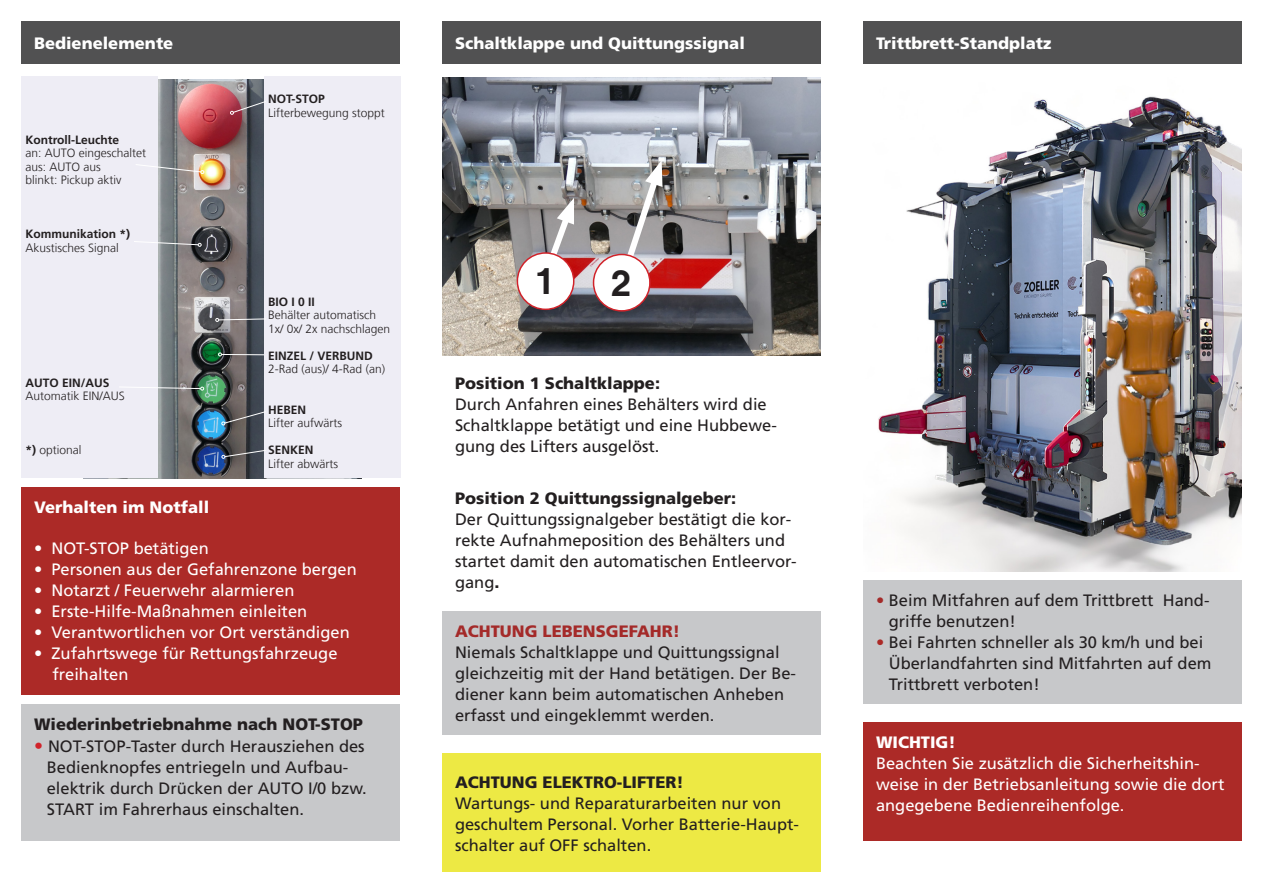
<style>
.page{position:relative;width:1263px;height:893px;background:#fff}
.page>*{position:absolute;margin:0;border:0;box-sizing:border-box;transform-origin:0 0}
.t1{font:700 36px "Helvetica";color:#231f20}
.Absatzformat_1{font:16.5px/21px "Frutiger";color:#231f20}
.t2{font:16.5px/21px "Frutiger";color:#fff}
.t3{font:900 16.5px "Frutiger";color:#231f20}
.t4{font:900 16.5px "Frutiger";color:#fff}
.t5{font:900 16.5px "Frutiger";color:#a42a29}
.Buttontext{font:300 12px/13.5px "Frutiger LT Com";color:#231f20}
.Buttontext-2{font:700 12px "Frutiger LT Com";color:#231f20}
.s1{font-weight:700}
.s2{font-size:18px;color:#d1232a}
.s3{font-weight:900}
.s4{color:#a42a29}
.s5{color:#ac2a27}
</style>
<div class="page">
<div style="left:442px;top:21px;width:379px;height:43px;background:#515152"></div>
<div style="left:863px;top:21px;width:379px;height:43px;background:#515152"></div>
<div style="left:21px;top:21px;width:379px;height:43px;background:#515152"></div>
<div style="left:21px;top:487px;width:379px;height:207px;background:#ac2a27"></div>
<div style="left:863px;top:722px;width:379px;height:118px;background:#ac2a27"></div>
<div style="left:21px;top:704px;width:379px;height:136px;background:#c7c8ca"></div>
<div style="left:442px;top:611px;width:379px;height:124px;background:#c7c8ca"></div>
<div style="left:863px;top:581px;width:379px;height:123px;background:#c7c8ca"></div>
<img style="left:878px;top:96px;width:364px;height:476px">
<img style="left:157px;top:80px;width:107px;height:398px">
<img style="left:442px;top:77px;width:379px;height:279px">
<svg style="left:544px;top:198px;width:33px;height:69px"></svg>
<svg style="left:621px;top:160px;width:44px;height:107px"></svg>
<div style="left:517px;top:253px;width:57px;height:56px;background:#fff;border-radius:50%"></div>
<div style="left:517px;top:252px;width:57px;height:58px;border:2px solid #d1232a;border-radius:50%"></div>
<div style="left:593px;top:254px;width:57px;height:57px;background:#fff;border-radius:50%"></div>
<div style="left:593px;top:254px;width:58px;height:58px;border:2px solid #d1232a;border-radius:50%"></div>
<div style="left:264px;top:77px;width:136px;height:401px;background:#eeedf5"></div>
<div style="left:21px;top:77px;width:136px;height:401px;background:#eeedf5"></div>
<svg style="left:221px;top:411px;width:43px;height:14px"></svg>
<hr style="left:221px;top:354px;width:43px;height:1px;background:#fff">
<svg style="left:218px;top:352px;width:4px;height:4px"></svg>
<svg style="left:126px;top:386px;width:78px;height:4px"></svg>
<svg style="left:136px;top:164px;width:68px;height:10px"></svg>
<svg style="left:134px;top:241px;width:68px;height:6px"></svg>
<svg style="left:215px;top:318px;width:49px;height:4px"></svg>
<svg style="left:230px;top:100px;width:36px;height:15px"></svg>
<svg style="left:221px;top:449px;width:45px;height:10px"></svg>
<div style="left:442px;top:753px;width:379px;height:119px;background:#ede944"></div>
<p class="t4" style="left:34px;top:33px;width:141px">Bedienelemente</p>
<p class="t4" style="left:455px;top:33px;width:291px">Schaltklappe und Quittungssignal</p>
<p class="t4" style="left:876px;top:33px;width:177px">Trittbrett-Standplatz</p>
<p class="Buttontext-2" style="left:26px;top:133px;width:95px">Kontroll-Leuchte</p>
<p class="Buttontext" style="left:26px;top:146px;width:122px">an: AUTO eingeschaltet</p>
<p class="Buttontext" style="left:26px;top:160px;width:77px">aus: AUTO aus</p>
<p class="Buttontext" style="left:26px;top:173px;width:98px">blinkt: Pickup aktiv</p>
<p class="Buttontext" style="left:26px;top:227px;width:106px"><span class="s1">Kommunikation *)<br></span>Akustisches Signal</p>
<p class="Buttontext" style="left:26px;top:376px;width:101px"><span class="s1">AUTO EIN/AUS<br></span>Automatik EIN/AUS</p>
<p class="Buttontext" style="left:26px;top:443px;width:58px"><span class="s1">*)</span> optional</p>
<p class="Buttontext-2" style="left:268px;top:92px;width:58px">NOT-STOP</p>
<p class="Buttontext" style="left:268px;top:106px;width:118px">Lifterbewegung stoppt</p>
<p class="Buttontext" style="left:268px;top:295px;width:124px"><span class="s1">BIO I 0 II<br></span>Behälter automatisch<br>1x/ 0x/ 2x nachschlagen</p>
<p class="Buttontext-2" style="left:268px;top:348px;width:106px">EINZEL / VERBUND</p>
<p class="Buttontext" style="left:268px;top:362px;width:118px">2-Rad (aus)/ 4-Rad (an)</p>
<p class="Buttontext-2" style="left:268px;top:402px;width:40px">HEBEN</p>
<p class="Buttontext" style="left:268px;top:416px;width:75px">Lifter aufwärts</p>
<p class="Buttontext-2" style="left:268px;top:443px;width:47px">SENKEN</p>
<p class="Buttontext" style="left:268px;top:457px;width:71px">Lifter abwärts</p>
<p class="t4" style="left:34px;top:497px;width:177px">Verhalten im Notfall</p>
<p class="t2" style="left:34px;top:537px;width:176px">• NOT-STOP betätigen</p>
<p class="t2" style="left:34px;top:558px;width:324px">• Personen aus der Gefahrenzone bergen</p>
<p class="t2" style="left:34px;top:579px;width:262px">• Notarzt / Feuerwehr alarmieren</p>
<p class="t2" style="left:34px;top:600px;width:275px">• Erste-Hilfe-Maßnahmen einleiten</p>
<p class="t2" style="left:34px;top:621px;width:317px">• Verantwortlichen vor Ort verständigen</p>
<p class="t2" style="left:34px;top:642px;width:305px">• Zufahrtswege für Rettungsfahrzeuge</p>
<p class="t2" style="left:52px;top:663px;width:78px">freihalten</p>
<p class="t3" style="left:34px;top:714px;width:330px">Wiederinbetriebnahme nach NOT-STOP</p>
<p class="Absatzformat_1" style="left:47px;top:735px;width:321px;text-indent:-13px"><span class="s2">•</span> NOT-STOP-Taster durch Herausziehen des Bedienknopfes entriegeln und Aufbau&shy;elektrik durch Drücken der AUTO I/0 bzw.<br>START im Fahrerhaus einschalten.</p>
<p class="t1" style="left:535px;top:260px;width:22px">1</p>
<p class="t1" style="left:611px;top:261px;width:22px">2</p>
<p class="t3" style="left:455px;top:374px;width:207px">Position 1 Schaltklappe:</p>
<p class="Absatzformat_1" style="left:455px;top:394px;width:323px">Durch Anfahren eines Behälters wird die<br>Schaltklappe betätigt und eine Hubbewe&shy;gung des Lifters ausgelöst.</p>
<p class="t3" style="left:455px;top:488px;width:283px">Position 2 Quittungssignalgeber:</p>
<p class="Absatzformat_1" style="left:455px;top:509px;width:343px">Der Quittungssignalgeber bestätigt die kor&shy;rekte Aufnahmeposition des Behälters und startet damit den automatischen Entleervor&shy;gang<span class="s3">.</span></p>
<p class="t5" style="left:455px;top:621px;width:227px">ACHTUNG LEBENSGEFAHR!</p>
<p class="Absatzformat_1" style="left:455px;top:642px;width:343px">Niemals Schaltklappe und Quittungssignal gleichzeitig mit der Hand betätigen. Der Be&shy;diener kann beim automatischen Anheben erfasst und eingeklemmt werden.</p>
<p class="t3" style="left:455px;top:772px;width:230px">ACHTUNG ELEKTRO-LIFTER!</p>
<p class="Absatzformat_1" style="left:455px;top:792px;width:345px">Wartungs- und Reparaturarbeiten nur von geschultem Personal. Vorher Batterie-Haupt&shy;schalter auf OFF schalten.</p>
<p class="Absatzformat_1" style="left:889px;top:590px;width:322px;text-indent:-13px"><span class="s4">•</span> Beim Mitfahren auf dem Trittbrett Hand&shy;griffe benutzen!</p>
<p class="Absatzformat_1" style="left:889px;top:632px;width:324px;text-indent:-13px"><span class="s5">•</span> Bei Fahrten schneller als 30 km/h und bei<br>Überlandfahrten sind Mitfahrten auf dem<br>Trittbrett verboten!</p>
<p class="t4" style="left:876px;top:732px;width:81px">WICHTIG!</p>
<p class="t2" style="left:876px;top:752px;width:350px">Beachten Sie zusätzlich die Sicherheitshin&shy;weise in der Betriebsanleitung sowie die dort angegebene Bedienreihenfolge.</p>
</div>
